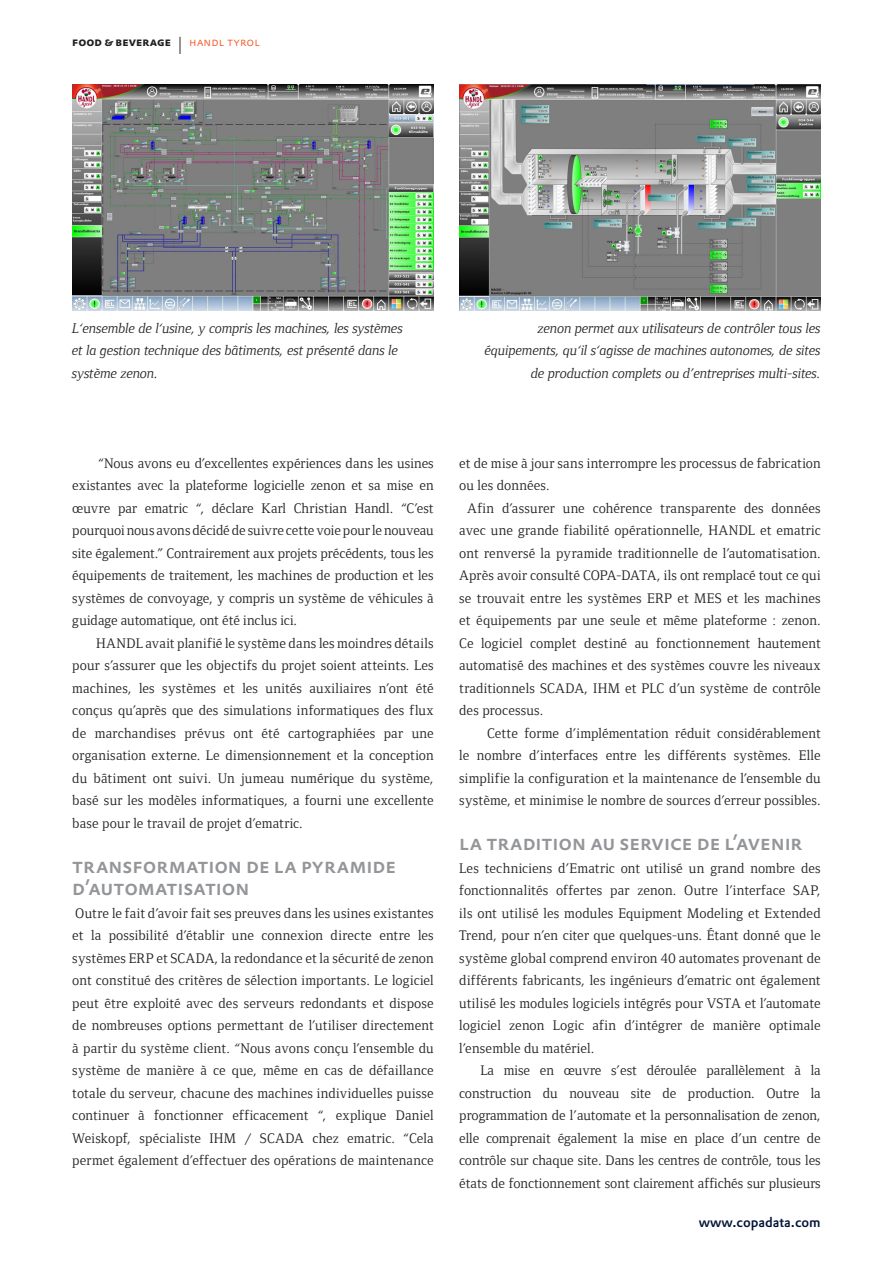
<style>
.page{position:relative;width:893px;height:1263px;background:#fff}
.page>*{position:absolute;margin:0;border:0;box-sizing:border-box;transform-origin:0 0}
.headlines_in_copy_le{font:500 21px/22.5px "DTL Prokyon TOT Caps";letter-spacing:-.005em;color:#939598}
.copy_no_indent_FRENC{font:14.25px/22.5px "Foundry Form Serif";letter-spacing:.01em;color:#231f20;text-align:justify}
.copy_indent_FRENCH{font:14.25px/22.5px "Foundry Form Serif";color:#231f20;text-align:justify}
.Caption_align_right{font:14.25px/22.5px "Foundry Form Serif Italic OSF";color:#231f20;text-align:right}
.Caption_left{font:14.25px/22.5px "Foundry Form Serif Italic OSF";color:#231f20}
.t1{font:500 13.5px "DTL Prokyon TOT";color:#001537}
.t2{font:700 12px "DTL Prokyon TOT Caps";letter-spacing:.005em;color:#231f20}
.s1{font-weight:300;font-size:24px}
.s2{font-weight:300;color:#f15921}
</style>
<div class="page">
<img style="left:72px;top:85px;width:362px;height:225px">
<img style="left:459px;top:85px;width:362px;height:225px">
<p class="t2" style="left:72px;top:34px;width:189px">food &amp; Beverage <span class="s1">I</span> <span class="s2">handl tyrol</span></p>
<p class="Caption_left" style="left:72px;top:317px;width:332px">L‘ensemble de l‘usine, y compris les machines, les systèmes et la gestion technique des bâtiments, est présenté dans le système zenon.</p>
<p class="Caption_align_right" style="left:485px;top:317px;width:337px">zenon permet aux utilisateurs de contrôler tous les équipements, qu‘il s‘agisse de machines autonomes, de sites de production complets ou d’entreprises multi-sites.</p>
<p class="copy_indent_FRENCH" style="left:72px;top:452px;width:363px;text-indent:26px">“Nous avons eu d’excellentes expériences dans les usines existantes avec la plateforme logicielle zenon et sa mise en œuvre par ematric “, déclare Karl Christian Handl. “C’est pourquoi nous avons décidé de suivre cette voie pour le nouveau site également.” Contrairement aux projets précédents, tous les équipements de traitement, les machines de production et les systèmes de convoyage, y compris un système de véhicules à guidage automatique, ont été inclus ici.</p>
<p class="copy_indent_FRENCH" style="left:72px;top:632px;width:363px;text-indent:24px">HANDL avait planifié le système dans les moindres détails pour s’assurer que les objectifs du projet soient atteints. Les machines, les systèmes et les unités auxiliaires n’ont été conçus qu’après que des simulations informatiques des flux de marchandises prévus ont été cartographiées par une organisation externe. Le dimensionnement et la conception du bâtiment ont suivi. Un jumeau numérique du système, basé sur les modèles informatiques, a fourni une excellente base pour le travail de projet d’ematric.</p>
<p class="headlines_in_copy_le" style="left:72px;top:854px;width:325px">Transformation de la pyramide d’automatisation</p>
<p class="copy_no_indent_FRENC" style="left:72px;top:902px;width:363px">Outre le fait d’avoir fait ses preuves dans les usines existantes et la possibilité d’établir une connexion directe entre les systèmes ERP et SCADA, la redondance et la sécurité de zenon ont constitué des critères de sélection importants. Le logiciel peut être exploité avec des serveurs redondants et dispose de nombreuses options permettant de l’utiliser directement à partir du système client. “Nous avons conçu l’ensemble du système de manière à ce que, même en cas de défaillance totale du serveur, chacune des machines individuelles puisse continuer à fonctionner efficacement “, explique Daniel Weiskopf, spécialiste IHM / SCADA chez ematric. “Cela permet également d’effectuer des opérations de maintenance</p>
<p class="copy_no_indent_FRENC" style="left:459px;top:452px;width:363px">et de mise à jour sans interrompre les processus de fabrication ou les données.</p>
<p class="copy_no_indent_FRENC" style="left:459px;top:497px;width:363px;text-indent:8px">Afin d’assurer une cohérence transparente des données avec une grande fiabilité opérationnelle, HANDL et ematric ont renversé la pyramide traditionnelle de l’automatisation.<br>Après avoir consulté COPA-DATA, ils ont remplacé tout ce qui se trouvait entre les systèmes ERP et MES et les machines et équipements par une seule et même plateforme : zenon.<br>Ce logiciel complet destiné au fonctionnement hautement automatisé des machines et des systèmes couvre les niveaux traditionnels SCADA, IHM et PLC d’un système de contrôle des processus.</p>
<p class="copy_indent_FRENCH" style="left:459px;top:722px;width:363px;text-indent:28px">Cette forme d’implémentation réduit considérablement le nombre d’interfaces entre les différents systèmes. Elle simplifie la configuration et la maintenance de l’ensemble du système, et minimise le nombre de sources d’erreur possibles.</p>
<p class="headlines_in_copy_le" style="left:459px;top:831px;width:345px">La tradition au service de l’avenir</p>
<p class="copy_no_indent_FRENC" style="left:459px;top:857px;width:363px">Les techniciens d’Ematric ont utilisé un grand nombre des fonctionnalités offertes par zenon. Outre l’interface SAP, ils ont utilisé les modules Equipment Modeling et Extended Trend, pour n’en citer que quelques-uns. Étant donné que le système global comprend environ 40 automates provenant de différents fabricants, les ingénieurs d’ematric ont également utilisé les modules logiciels intégrés pour VSTA et l’automate logiciel zenon Logic afin d’intégrer de manière optimale l’ensemble du matériel.</p>
<p class="copy_indent_FRENCH" style="left:459px;top:1059px;width:363px;text-indent:21px">La mise en œuvre s’est déroulée parallèlement à la construction du nouveau site de production. Outre la programmation de l’automate et la personnalisation de zenon, elle comprenait également la mise en place d’un centre de contrôle sur chaque site. Dans les centres de contrôle, tous les états de fonctionnement sont clairement affichés sur plusieurs</p>
<p class="t1" style="left:699px;top:1213px;width:124px">www.copadata.com</p>
</div>
